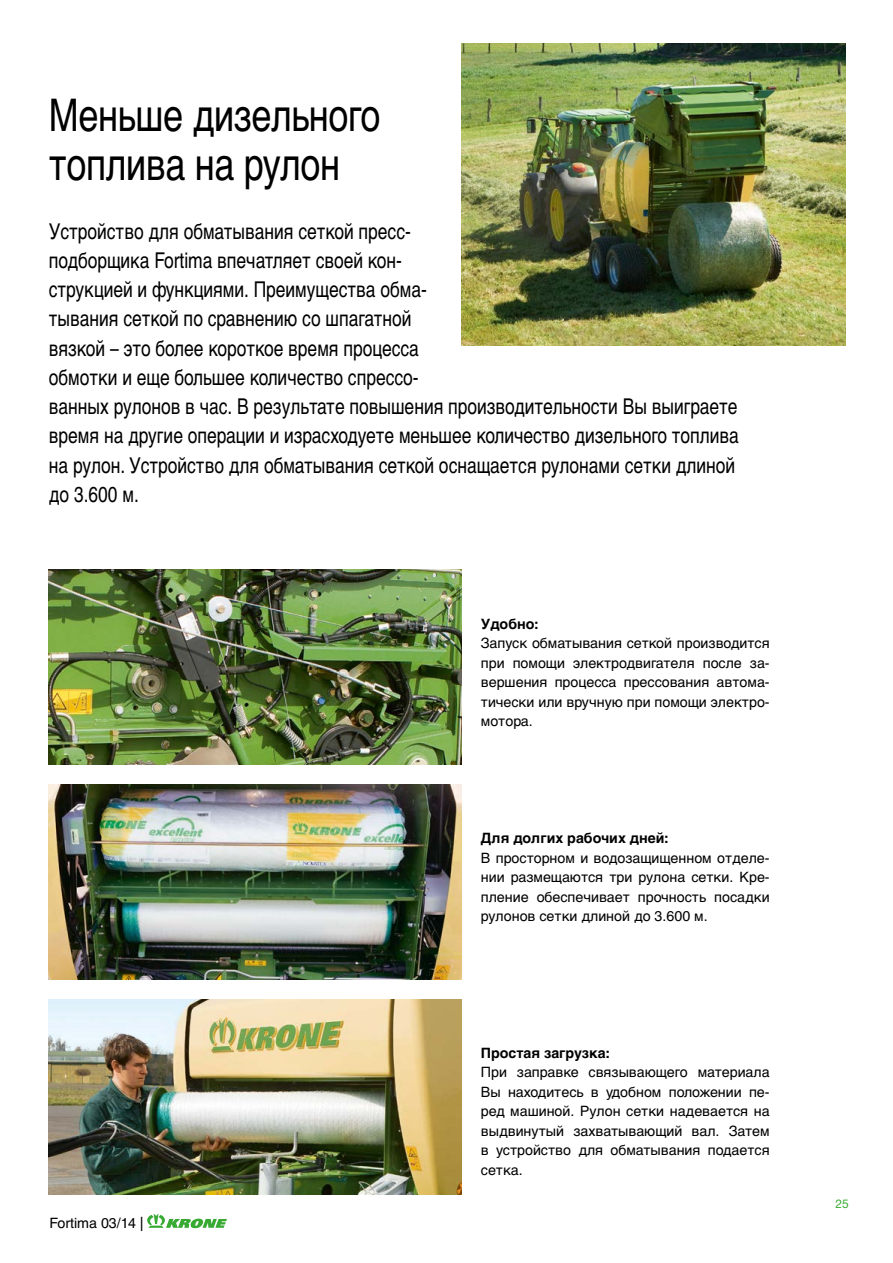
<style>
.page{position:relative;width:893px;height:1263px;background:#fff}
.page>*{position:absolute;margin:0;border:0;box-sizing:border-box;transform-origin:0 0}
.t1{font:45px/48.8px "Helvetica LTCYR";letter-spacing:-.01em;color:#000;scale:.8 1}
.t2{font:21.75px/29.2px "Helvetica LTCYR";color:#000;scale:.8 1}
.t3{font:14.25px/19.5px "Helvetica LTCYR";color:#000;text-align:justify}
.t4{font:700 14.25px "Helvetica LTCYR";color:#000}
.t5{font:12px "Helvetica Neue LT";color:#38aa34}
</style>
<div class="page">
<img style="left:49px;top:785px;width:412px;height:194px">
<img style="left:49px;top:570px;width:412px;height:195px">
<img style="left:49px;top:1000px;width:412px;height:194px">
<img style="left:461px;top:44px;width:384px;height:302px">
<svg style="left:147px;top:1213px;width:80px;height:15px"></svg>
<h1 class="t1" style="left:49px;top:91px;width:416px">Меньше дизельного топлива на рулон</h1>
<p class="t2" style="left:49px;top:216px;width:864px">Устройство для обматывания сеткой пресс-<br>подборщика Fortima впечатляет своей кон-<br>струкцией и функциями. Преимущества обма-<br>тывания сеткой по сравнению со шпагатной<br>вязкой – это более короткое время процесса<br>обмотки и еще большее коли чество спрессо-<br>ванных рулонов в час. В результате повышения производительности Вы выиграете время на другие операции и израсходуете меньшее количество дизельного топлива на рулон. Устройство для обматывания сеткой оснащается рулонами сетки длиной до 3.600 м.</p>
<p class="t4" style="left:481px;top:615px;width:59px">Удобно:</p>
<p class="t3" style="left:481px;top:633px;width:290px">Запуск обматывания сеткой производится при помощи электродвигателя после за&shy;вершения процесса прессования автома&shy;тически или вручную при помощи электро&shy;мотора.</p>
<p class="t4" style="left:481px;top:830px;width:189px">Для долгих рабочих дней:</p>
<p class="t3" style="left:481px;top:848px;width:290px">В просторном и водозащищенном отделе&shy;нии размещаются три рулона сетки. Кре&shy;пление обеспечивает прочность посадки рулонов сетки длиной до 3.600 м.</p>
<p class="t3" style="left:50px;top:1213px;width:95px">Fortima 03/14 |</p>
<p class="t4" style="left:481px;top:1044px;width:130px">Простая загрузка:</p>
<p class="t3" style="left:481px;top:1062px;width:290px">При заправке связывающего материала Вы находитесь в удобном положении пе&shy;ред машиной. Рулон сетки надевается на выдвинутый захватывающий вал. Затем в устройство для обматывания подается сетка.</p>
<p class="t5" style="left:836px;top:1196px;width:15px">25</p>
</div>
